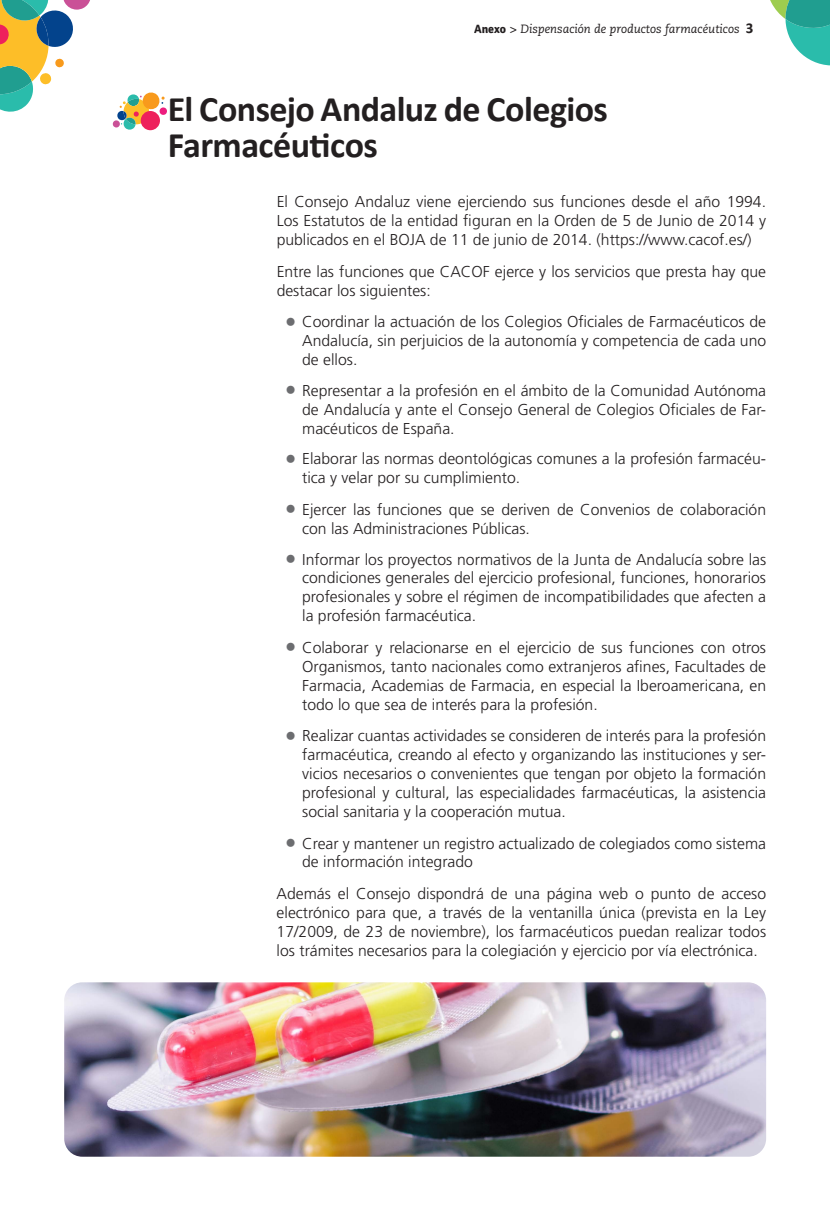
<style>
.page{position:relative;width:830px;height:1212px;background:#fff}
.page>*{position:absolute;margin:0;border:0;box-sizing:border-box;transform-origin:0 0}
.t1{font:700 36px/36px "Calibri";letter-spacing:-.015em;color:#231f20}
.t2{font:300 15.75px/18.9px "Frutiger LT Std";color:#231f20;text-align:justify}
.t3{font:italic 12px "Caecilia LT Std";color:#231f20}
.s1{font-family:"Signika";font-weight:700;font-style:normal}
.s2{font-weight:700;font-style:normal}
.s3{font-family:"Calibri";font-weight:700;font-style:normal;font-size:15px}
.s4{font-family:"Calibri";font-weight:700;font-size:22.5px;color:#6c6d70}
</style>
<div class="page">
<svg style="left:770px;top:0;width:59px;height:66px"></svg>
<svg style="left:112px;top:92px;width:55px;height:38px"></svg>
<div style="left:141px;top:111px;width:19px;height:19px;background:#ee215c;border-radius:50%"></div>
<svg style="left:0;top:0;width:90px;height:112px"></svg>
<img style="left:64px;top:982px;width:701px;height:175px">
<p class="t3" style="left:474px;top:22px;width:281px"><span class="s1">Anexo</span> <span class="s2">&gt;</span> Dispensación de productos farmacéuticos <span class="s3">3</span></p>
<h1 class="t1" style="left:168px;top:91px;width:441px">El Consejo Andaluz de Colegios<br>Farmacéuticos</h1>
<p class="t2" style="left:276px;top:193px;width:490px">El Consejo Andaluz viene ejerciendo sus funciones desde el año 1994.<br>Los Estatutos de la entidad figuran en la Orden de 5 de Junio de 2014 y publicados en el BOJA de 11 de junio de 2014. (https://www.cacof.es/)</p>
<p class="t2" style="left:276px;top:262px;width:491px">Entre las funciones que CACOF ejerce y los servicios que presta hay que destacar los siguientes:</p>
<p class="t2" style="left:302px;top:313px;width:465px;text-indent:-17px"><span class="s4">•</span> Coordinar la actuación de los Colegios Oficiales de Farmacéuticos de Andalucía, sin perjuicios de la autonomía y competencia de cada uno de ellos.</p>
<p class="t2" style="left:302px;top:381px;width:465px;text-indent:-17px"><span class="s4">•</span> Representar a la profesión en el ámbito de la Comunidad Autónoma de Andalucía y ante el Consejo General de Colegios Oficiales de Far&shy;macéuticos de España.</p>
<p class="t2" style="left:302px;top:450px;width:465px;text-indent:-17px"><span class="s4">•</span> Elaborar las normas deontológicas comunes a la profesión farmacéu&shy;tica y velar por su cumplimiento.</p>
<p class="t2" style="left:302px;top:500px;width:465px;text-indent:-17px"><span class="s4">•</span> Ejercer las funciones que se deriven de Convenios de colaboración con las Administraciones Públicas.</p>
<p class="t2" style="left:302px;top:550px;width:465px;text-indent:-17px"><span class="s4">•</span> Informar los proyectos normativos de la Junta de Andalucía sobre las condiciones generales del ejercicio profesional, funciones, honorarios profesionales y sobre el régimen de incompatibilidades que afecten a la profesión farmacéutica.</p>
<p class="t2" style="left:302px;top:638px;width:465px;text-indent:-17px"><span class="s4">•</span> Colaborar y relacionarse en el ejercicio de sus funciones con otros Organismos, tanto nacionales como extranjeros afines, Facultades de Farmacia, Academias de Farmacia, en especial la Iberoamericana, en todo lo que sea de interés para la profesión.</p>
<p class="t2" style="left:302px;top:727px;width:465px;text-indent:-17px"><span class="s4">•</span> Realizar cuantas actividades se consideren de interés para la profesión farmacéutica, creando al efecto y organizando las instituciones y ser&shy;vicios necesarios o convenientes que tengan por objeto la formación profesional y cultural, las especialidades farmacéuticas, la asistencia social sanitaria y la cooperación mutua.</p>
<p class="t2" style="left:302px;top:834px;width:465px;text-indent:-17px"><span class="s4">•</span> Crear y mantener un registro actualizado de colegiados como sistema de información integrado</p>
<p class="t2" style="left:276px;top:884px;width:491px">Además el Consejo dispondrá de una página web o punto de acceso electrónico para que, a través de la ventanilla única (prevista en la Ley 17/2009, de 23 de noviembre), los farmacéuticos puedan realizar todos los trámites necesarios para la colegiación y ejercicio por vía electrónica.</p>
</div>
